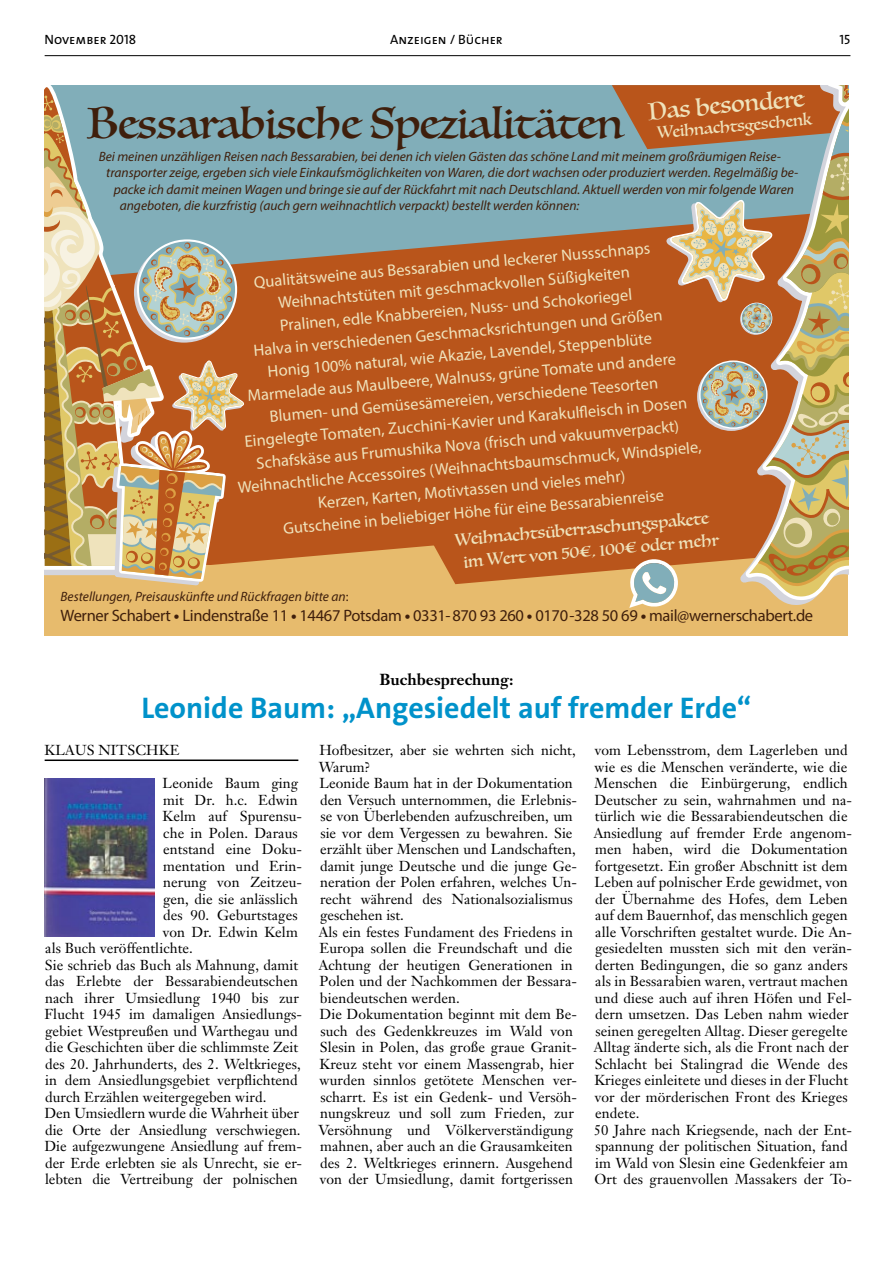
<style>
.page{position:relative;width:893px;height:1263px;background:#fff}
.page>*{position:absolute;margin:0;border:0;box-sizing:border-box;transform-origin:0 0}
.t1{font:42px "Luminari";color:#3f1f0c}
.t2{font:700 30px "The Sans B7";color:#0092ca}
.t3{font:23.4px "Luminari";color:#efe3bc}
.t4{font:16.5px/22.5px "Myriad Pro";color:#efe3bc;text-align:center}
.t5{font:16.5px "Myriad Pro";letter-spacing:-.02em;color:#3f1f0c}
.t6{font:16.5px/22.5px "Luminari";color:#efe3bc;text-align:center}
.t7{font:16.05px "Luminari";color:#efe3bc}
.t8{font:700 15.75px "Janson Text";color:#000}
.t9{font:14.25px/16.5px "Janson Text";letter-spacing:.005em;color:#000}
.t10{font:italic 13.5px "Myriad Pro";color:#3f1f0c}
.t11{font:13.5px "The Sans Caps";color:#000}
.s1{font-style:normal}
.s2{font-weight:700}
</style>
<div class="page">
<hr style="left:45px;top:55px;width:805px;height:1px;background:#000">
<div style="left:45px;top:85px;width:803px;height:206px;background:#81aeb9"></div>
<div style="left:45px;top:515px;width:803px;height:121px;background:#e7bb6d"></div>
<div style="left:244px;top:247px;width:184px;height:315px;background:#b9551b"></div>
<svg style="left:45px;top:87px;width:199px;height:499px"></svg>
<svg style="left:428px;top:85px;width:421px;height:523px"></svg>
<hr style="left:45px;top:759px;width:253px;height:2px;background:#000">
<img style="left:45px;top:778px;width:109px;height:158px">
<p class="t11" style="left:45px;top:28px;width:93px">November 2018</p>
<p class="t11" style="left:390px;top:28px;width:114px">Anzeigen / Bücher</p>
<p class="t11" style="left:839px;top:28px;width:13px">15</p>
<h3 class="t3" style="left:646px;top:92px;width:158px;rotate:-5deg">Das besondere</h3>
<h1 class="t1" style="left:87px;top:87px;width:537px">Bessarabische Spezialitäten</h1>
<p class="t7" style="left:656px;top:119px;width:156px;rotate:-5deg">Weihnachtsgeschenk</p>
<p class="t10" style="left:99px;top:148px;width:684px">Bei meinen unzähligen Reisen nach Bessarabien, bei denen ich vielen Gästen das schöne Land mit meinem großräumigen Reise-</p>
<p class="t10" style="left:106px;top:165px;width:694px">transporter zeige, ergeben sich viele Einkaufsmöglichkeiten von Waren, die dort wachsen oder produziert werden. Regelmäßig be-</p>
<p class="t10" style="left:114px;top:181px;width:682px">packe ich damit meinen Wagen und bringe sie auf der Rückfahrt mit nach Deutschland. Aktuell werden von mir folgende Waren</p>
<p class="t10" style="left:120px;top:197px;width:461px">angeboten, die kurzfristig (auch gern weihnachtlich verpackt) bestellt werden können:</p>
<p class="t4" style="left:219px;top:274px;width:467px;rotate:-5deg">Qualitätsweine aus Bessarabien und leckerer Nussschnaps Weihnachtstüten mit geschmackvollen Süßigkeiten<br>Pralinen, edle Knabbereien, Nuss- und Schokoriegel<br>Halva in verschiedenen Geschmacksrichtungen und Größen<br>Honig 100% natural, wie Akazie, Lavendel, Steppenblüte Marmelade aus Maulbeere, Walnuss, grüne Tomate und andere Blumen- und Gemüsesämereien, verschiedene Teesorten Eingelegte Tomaten, Zucchini-Kavier und Karakulfl eisch in Dosen Schafskäse aus Frumushika Nova (frisch und vakuumverpackt)<br>Weihnachtliche Accessoires (Weihnachtsbaumschmuck, Windspiele, Kerzen, Karten, Motivtassen und vieles mehr)<br>Gutscheine in beliebiger Höhe für eine Bessarabienreise</p>
<p class="t6" style="left:454px;top:529px;width:264px;rotate:-5deg">Weihnachtsüberraschungspakete im Wert von 50€, 100€ oder mehr</p>
<p class="t10" style="left:61px;top:588px;width:289px">Bestellungen, Preisauskünfte und Rückfragen bitte an<span class="s1">:</span></p>
<p class="t5" style="left:61px;top:605px;width:754px">Werner Schabert <span class="s2">•</span> Lindenstraße 11 <span class="s2">•</span> 14467 Potsdam <span class="s2">•</span> 0331-870 93 260 <span class="s2">•</span> 0170-328 50 69 <span class="s2">•</span> mail@wernerschabert.de</p>
<p class="t8" style="left:379px;top:669px;width:135px">Buchbesprechung:</p>
<h2 class="t2" style="left:141px;top:692px;width:611px">Leonide Baum: „Angesiedelt auf fremder Erde“</h2>
<p class="t9" style="left:318px;top:742px;width:260px">Hofbesitzer, aber sie wehrten sich nicht, Warum?<br>Leonide Baum hat in der Dokumentation den Versuch unternommen, die Erlebnis&shy;se von Überlebenden aufzuschreiben, um sie vor dem Vergessen zu bewahren. Sie erzählt über Menschen und Landschaften, damit junge Deutsche und die junge Ge&shy;neration der Polen erfahren, welches Un&shy;recht während des Nationalsozialismus geschehen ist.<br>Als ein festes Fundament des Friedens in Europa sollen die Freundschaft und die Achtung der heutigen Generationen in Polen und der Nachkommen der Bessara&shy;biendeutschen werden.<br>Die Dokumentation beginnt mit dem Be&shy;such des Gedenkkreuzes im Wald von Slesin in Polen, das große graue Granit-Kreuz steht vor einem Massengrab, hier wurden sinnlos getötete Menschen ver&shy;scharrt. Es ist ein Gedenk- und Versöh&shy;nungskreuz und soll zum Frieden, zur Versöhnung und Völkerverständigung mahnen, aber auch an die Grausamkeiten des 2. Weltkrieges erinnern. Ausgehend von der Umsiedlung, damit fortgerissen</p>
<p class="t9" style="left:594px;top:742px;width:260px">vom Lebensstrom, dem Lagerleben und wie es die Menschen veränderte, wie die Menschen die Einbürgerung, endlich Deutscher zu sein, wahrnahmen und na&shy;türlich wie die Bessarabiendeutschen die Ansiedlung auf fremder Erde angenom&shy;men haben, wird die Dokumentation fortgesetzt. Ein großer Abschnitt ist dem Leben auf polnischer Erde gewidmet, von der Übernahme des Hofes, dem Leben auf dem Bauernhof, das menschlich gegen alle Vorschriften gestaltet wurde. Die An&shy;gesiedelten mussten sich mit den verän&shy;derten Bedingungen, die so ganz anders als in Bessarabien waren, vertraut machen und diese auch auf ihren Höfen und Fel&shy;dern umsetzen. Das Leben nahm wieder seinen geregelten Alltag. Dieser geregelte Alltag änderte sich, als die Front nach der Schlacht bei Stalingrad die Wende des Krieges einleitete und dieses in der Flucht vor der mörderischen Front des Krieges endete.<br>50 Jahre nach Kriegsende, nach der Ent&shy;spannung der politischen Situation, fand im Wald von Slesin eine Gedenkfeier am Ort des grauenvollen Massakers der To-</p>
<p class="t9" style="left:44px;top:742px;width:22px">Klaus</p>
<p class="t9" style="left:98px;top:742px;width:24px">Nitschke</p>
<p class="t9" style="left:163px;top:775px;width:137px">Leonide Baum ging</p>
<p class="t9" style="left:163px;top:791px;width:136px">mit Dr. h.c. Edwin</p>
<p class="t9" style="left:162px;top:808px;width:141px">Kelm auf Spurensu-</p>
<p class="t9" style="left:163px;top:824px;width:136px">che in Polen. Daraus</p>
<p class="t9" style="left:163px;top:841px;width:140px">entstand eine Doku-</p>
<p class="t9" style="left:163px;top:857px;width:140px">mentation und Erin-</p>
<p class="t9" style="left:163px;top:874px;width:140px">nerung von Zeitzeu-</p>
<p class="t9" style="left:163px;top:890px;width:136px">gen, die sie anlässlich</p>
<p class="t9" style="left:163px;top:907px;width:136px">des 90. Geburtstages</p>
<p class="t9" style="left:163px;top:923px;width:137px">von Dr. Edwin Kelm</p>
<p class="t9" style="left:45px;top:940px;width:149px">als Buch veröffentlichte.</p>
<p class="t9" style="left:45px;top:956px;width:255px">Sie schrieb das Buch als Mahnung, damit</p>
<p class="t9" style="left:45px;top:973px;width:254px">das Erlebte der Bessarabiendeutschen</p>
<p class="t9" style="left:45px;top:989px;width:255px">nach ihrer Umsiedlung 1940 bis zur</p>
<p class="t9" style="left:45px;top:1006px;width:259px">Flucht 1945 im damaligen Ansiedlungs-</p>
<p class="t9" style="left:45px;top:1022px;width:254px">gebiet Westpreußen und Warthegau und</p>
<p class="t9" style="left:45px;top:1039px;width:255px">die Geschichten über die schlimmste Zeit</p>
<p class="t9" style="left:45px;top:1055px;width:257px">des 20. Jahrhunderts, des 2. Weltkrieges,</p>
<p class="t9" style="left:45px;top:1072px;width:254px">in dem Ansiedlungsgebiet verpflichtend</p>
<p class="t9" style="left:45px;top:1088px;width:223px">durch Erzählen weitergegeben wird.</p>
<p class="t9" style="left:44px;top:1105px;width:256px">Den Umsiedlern wurde die Wahrheit über</p>
<p class="t9" style="left:45px;top:1121px;width:257px">die Orte der Ansiedlung verschwiegen.</p>
<p class="t9" style="left:44px;top:1138px;width:259px">Die aufgezwungene Ansiedlung auf frem-</p>
<p class="t9" style="left:45px;top:1154px;width:258px">der Erde erlebten sie als Unrecht, sie er-</p>
<p class="t9" style="left:45px;top:1171px;width:254px">lebten die Vertreibung der polnischen</p>
</div>
